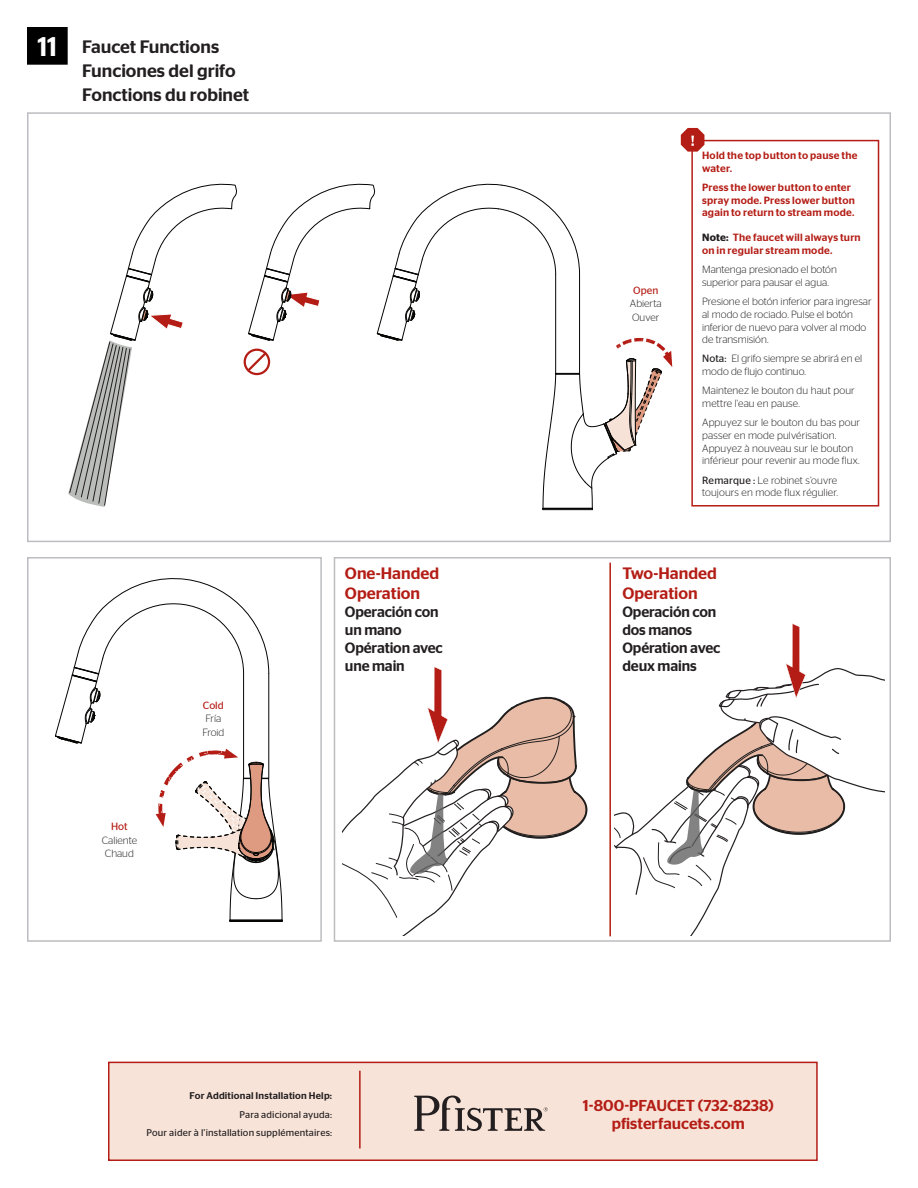
<style>
.page{position:relative;width:918px;height:1188px;background:#fff}
.page>*{position:absolute;margin:0;border:0;box-sizing:border-box;transform-origin:0 0}
.t1{font:500 27px "Stag Sans";color:#fff}
.t2{font:500 18px "Stag Sans";color:#231f20}
.t3{font:500 16.5px/19.8px "Stag Sans";color:#b41d15}
.t4{font:500 15.75px "Stag Sans";color:#b41d15}
.t5{font:500 15px/18px "Stag Sans";letter-spacing:-.01em;color:#231f20}
.Text{font:300 10.5px/12.6px "Stag Sans";letter-spacing:.005em;color:#231f20}
.Text-2{font:500 10.5px/12.6px "Stag Sans";letter-spacing:.015em;color:#b41d15}
.t6{font:10.5px "Stag Sans";color:#b41d15}
.t7{font:9.75px "Stag Sans";letter-spacing:.015em;color:#231f20}
.t8{font:500 9.75px "Stag Sans";letter-spacing:.02em;color:#231f20}
.s1{font-weight:600;color:#231f20}
.s2{font-weight:400}
</style>
<div class="page">
<div style="left:27px;top:112px;width:864px;height:430px;border:2px solid #bcbdc0"></div>
<div style="left:27px;top:557px;width:295px;height:385px;border:2px solid #bcbdc0"></div>
<div style="left:334px;top:557px;width:557px;height:385px;border:2px solid #bcbdc0"></div>
<div style="left:244px;top:349px;width:26px;height:26px;border:2px solid #b41d15;border-radius:50%"></div>
<svg style="left:68px;top:183px;width:169px;height:324px"></svg>
<svg style="left:245px;top:183px;width:427px;height:327px"></svg>
<svg style="left:55px;top:578px;width:228px;height:344px"></svg>
<svg style="left:342px;top:666px;width:246px;height:269px"></svg>
<svg style="left:615px;top:623px;width:269px;height:312px"></svg>
<hr style="left:609px;top:563px;width:2px;height:373px;background:#b41d15">
<div style="left:108px;top:1062px;width:710px;height:99px;background:#f7e3d8;border:2px solid #b41d15"></div>
<hr style="left:359px;top:1071px;width:2px;height:77px;background:#b41d15">
<svg style="left:414px;top:1096px;width:134px;height:35px"></svg>
<div style="left:27px;top:27px;width:41px;height:38px;background:#000;border:1px solid #000"></div>
<div style="left:691px;top:140px;width:188px;height:367px;border:2px solid #b41d15"></div>
<svg style="left:681px;top:128px;width:23px;height:24px"></svg>
<p class="t1" style="left:37px;top:31px;width:22px">11</p>
<p class="t2" style="left:82px;top:36px;width:139px">Faucet Functions</p>
<p class="t2" style="left:82px;top:60px;width:155px">Funciones del grifo</p>
<p class="t2" style="left:82px;top:84px;width:169px">Fonctions du robinet</p>
<p class="t6" style="left:111px;top:820px;width:18px">Hot</p>
<p class="Text" style="left:102px;top:833px;width:37px">Caliente</p>
<p class="Text" style="left:105px;top:847px;width:31px">Chaud</p>
<p class="t6" style="left:203px;top:699px;width:22px">Cold</p>
<p class="Text" style="left:205px;top:712px;width:17px">Fría</p>
<p class="Text" style="left:202px;top:726px;width:24px">Froid</p>
<p class="t3" style="left:345px;top:563px;width:96px">One-Handed<br>Operation</p>
<p class="t5" style="left:345px;top:603px;width:95px">Operación con un mano</p>
<p class="t5" style="left:345px;top:639px;width:99px">Opération avec une main</p>
<p class="t8" style="left:189px;top:1090px;width:144px">For Additional Installation Help:</p>
<p class="t7" style="left:240px;top:1109px;width:94px">Para adicional ayuda:</p>
<p class="t7" style="left:146px;top:1127px;width:187px">Pour aider à l’installation supplémentaires:</p>
<p class="t6" style="left:633px;top:284px;width:26px">Open</p>
<p class="Text" style="left:630px;top:297px;width:33px">Abierta</p>
<p class="Text" style="left:632px;top:311px;width:29px">Ouver</p>
<p class="Text-2" style="left:702px;top:149px;width:157px">Hold the top button to pause the water.</p>
<p class="Text-2" style="left:702px;top:181px;width:154px">Press the lower button to enter spray mode. Press lower button again to return to stream mode.</p>
<p class="Text-2" style="left:702px;top:231px;width:160px"><span class="s1">Note:</span> The faucet will always turn on in regular stream mode.</p>
<p class="Text" style="left:702px;top:263px;width:136px">Mantenga presionado el botón superior para pausar el agua.</p>
<p class="Text" style="left:702px;top:295px;width:171px">Presione el botón inferior para ingresar al modo de rociado. Pulse el botón inferior de nuevo para volver al modo de transmisión.</p>
<p class="Text" style="left:702px;top:352px;width:162px"><span class="s2">Nota:</span> El grifo siempre se abrirá en el modo de flujo continuo.</p>
<p class="Text" style="left:702px;top:384px;width:154px">Maintenez le bouton du haut pour mettre l'eau en pause.</p>
<p class="Text" style="left:702px;top:416px;width:159px">Appuyez sur le bouton du bas pour passer en mode pulvérisation.<br>Appuyez à nouveau sur le bouton inférieur pour revenir au mode flux.</p>
<p class="Text" style="left:702px;top:473px;width:137px"><span class="s2">Remarque :</span> Le robinet s’ouvre toujours en mode flux régulier.</p>
<p class="t3" style="left:623px;top:563px;width:96px">Two-Handed<br>Operation</p>
<p class="t5" style="left:623px;top:603px;width:95px">Operación con dos manos</p>
<p class="t5" style="left:623px;top:639px;width:99px">Opération avec deux mains</p>
<p class="t4" style="left:583px;top:1097px;width:192px">1-800-PFAUCET (732-8238)</p>
<p class="t4" style="left:612px;top:1115px;width:135px">pfisterfaucets.com</p>
</div>
